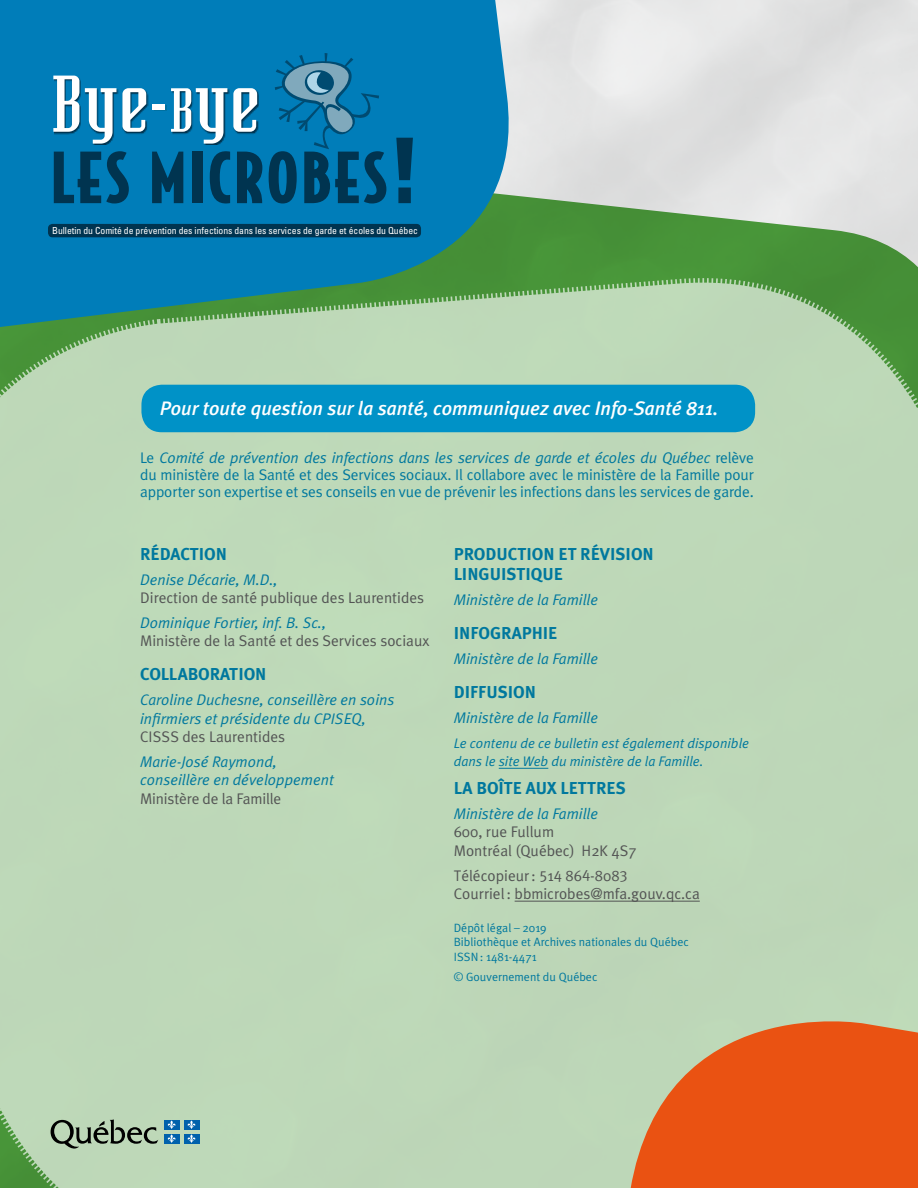
<style>
.page{position:relative;width:918px;height:1188px;background:#fff}
.page>*{position:absolute;margin:0;border:0;box-sizing:border-box;transform-origin:0 0}
.t1{font:89.1px "Sample";color:#fff}
.t2{font:66.75px "Bodega Sans Black Smallcaps";letter-spacing:.035em;color:#003450}
.t3{font:italic 500 19.5px "Meta Plus";color:#fff}
.t4{font:700 17.25px/20.7px "Meta Plus";color:#00789e}
.t5{font:15.3px/17px "Meta Plus Normal";letter-spacing:-.01em;color:#00789e;text-align:justify}
.t6{font:italic 15.3px/18.5px "Meta Plus Normal";color:#00789e}
.t7{font:15.3px/18.5px "Meta Plus Normal";color:#535454}
.t8{font:italic 13.8px/18.5px "Meta Plus Normal";color:#00789e}
.t9{font:12px/14.4px "Meta Plus Normal";color:#00789e}
.t10{font:condensed 9.75px "Univers LT Std";letter-spacing:-.005em;color:#fff}
.s1{font-size:84.15px}
.s2{font-size:65.1px}
.s3{font-size:95.4px}
.s4{font-style:italic}
</style>
<div class="page">
<svg style="left:527px;top:136px;width:391px;height:127px;background:#acc6a8"></svg>
<svg style="left:0;top:0;width:527px;height:263px;background:#0c82b5"></svg>
<div style="left:0;top:276px;width:918px;height:912px;background:#bdd8b8"></div>
<svg style="left:596px;top:990px;width:322px;height:198px;background:#d9834f"></svg>
<svg style="left:54px;top:76px;width:205px;height:69px;background:#006596"></svg>
<div style="left:154px;top:105px;width:13px;height:6px;background:#0071a1"></div>
<div style="left:153px;top:104px;width:12px;height:6px;background:#fff"></div>
<svg style="left:275px;top:53px;width:104px;height:96px;background:#1b7eae"></svg>
<div style="left:48px;top:224px;width:373px;height:13px;background:#003450;border-radius:4px"></div>
<hr style="left:499px;top:768px;width:49px;height:1px;background:#00789e">
<hr style="left:515px;top:901px;width:185px;height:1px;background:#535454">
<div style="left:141px;top:385px;width:614px;height:47px;background:#0092c7;border-radius:20px"></div>
<svg style="left:51px;top:1119px;width:107px;height:30px;background:#8ca089"></svg>
<div style="left:164px;top:1120px;width:15px;height:9px;background:#0061ac"></div>
<div style="left:184px;top:1120px;width:15px;height:9px;background:#0061ac"></div>
<div style="left:164px;top:1134px;width:15px;height:9px;background:#0061ac"></div>
<svg style="left:168px;top:1120px;width:8px;height:23px"></svg>
<div style="left:184px;top:1134px;width:15px;height:9px;background:#0061ac"></div>
<svg style="left:187px;top:1120px;width:9px;height:23px"></svg>
<h1 class="t1" style="left:51px;top:61px;width:211px"><span class="s1">B</span>ye-_ <span class="s2">b</span>ye</h1>
<h2 class="t2" style="left:51px;top:135px;width:367px">LES MICROBES<span class="s3">!</span></h2>
<p class="t10" style="left:52px;top:225px;width:367px">Bulletin du Comité de prévention des infections dans les services de garde et écoles du Québec</p>
<p class="t3" style="left:160px;top:397px;width:560px">Pour toute question sur la santé, communiquez avec Info-Santé 811.</p>
<p class="t5" style="left:140px;top:449px;width:615px">Le <span class="s4">Comité de prévention des infections dans les services de garde et écoles du Québec</span> relève du ministère de la Santé et des Services sociaux. Il collabore avec le ministère de la Famille pour apporter son expertise et ses conseils en vue de prévenir les infections dans les services de garde.</p>
<p class="t4" style="left:140px;top:543px;width:88px">RÉDACTION</p>
<p class="t6" style="left:140px;top:570px;width:139px">Denise Décarie, M.D.,</p>
<p class="t7" style="left:140px;top:588px;width:286px">Direction de santé publique des Laurentides</p>
<p class="t6" style="left:140px;top:613px;width:187px">Dominique Fortier, inf. B. Sc.,</p>
<p class="t7" style="left:140px;top:632px;width:291px">Ministère de la Santé et des Services sociaux</p>
<p class="t4" style="left:140px;top:664px;width:128px">COLLABORATION</p>
<p class="t6" style="left:140px;top:690px;width:256px">Caroline Duchesne, conseillère en soins infirmiers et présidente du CPISEQ,</p>
<p class="t7" style="left:140px;top:727px;width:147px">CISSS des Laurentides</p>
<p class="t6" style="left:140px;top:752px;width:195px">Marie-José Raymond, conseillère en développement</p>
<p class="t7" style="left:140px;top:789px;width:143px">Ministère de la Famille</p>
<p class="t4" style="left:454px;top:543px;width:202px">PRODUCTION ET RÉVISION<br>LINGUISTIQUE</p>
<p class="t6" style="left:454px;top:591px;width:146px">Ministère de la Famille</p>
<p class="t4" style="left:454px;top:623px;width:105px">INFOGRAPHIE</p>
<p class="t6" style="left:454px;top:649px;width:146px">Ministère de la Famille</p>
<p class="t4" style="left:454px;top:682px;width:84px">DIFFUSION</p>
<p class="t6" style="left:454px;top:708px;width:146px">Ministère de la Famille</p>
<p class="t8" style="left:454px;top:734px;width:297px">Le contenu de ce bulletin est également disponible dans le site Web du ministère de la Famille.</p>
<p class="t4" style="left:454px;top:777px;width:174px">LA BOÎTE AUX LETTRES</p>
<p class="t6" style="left:454px;top:804px;width:146px">Ministère de la Famille</p>
<p class="t7" style="left:454px;top:822px;width:184px">600, rue Fullum<br>Montréal (Québec) H2K 4S7</p>
<p class="t7" style="left:454px;top:866px;width:248px">Télécopieur: 514 864-8083<br>Courriel: bbmicrobes@mfa.gouv.qc.ca</p>
<p class="t9" style="left:454px;top:920px;width:236px">Dépôt légal – 2019<br>Bibliothèque et Archives nationales du Québec<br>ISSN: 1481-4471</p>
<p class="t9" style="left:454px;top:970px;width:145px">© Gouvernement du Québec</p>
</div>
